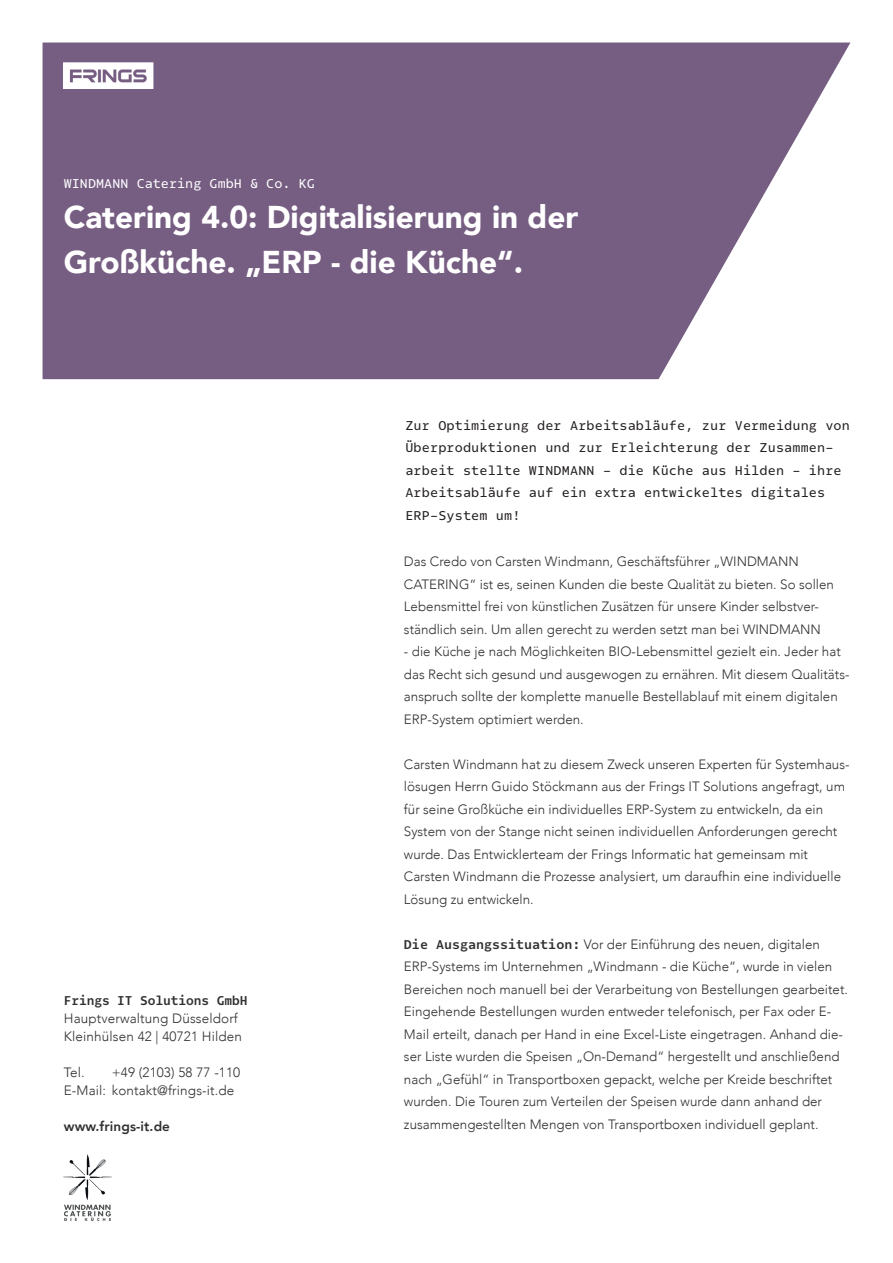
<style>
.page{position:relative;width:893px;height:1263px;background:#fff}
.page>*{position:absolute;margin:0;border:0;box-sizing:border-box;transform-origin:0 0}
.t1{font:900 31.5px/45px "Avenir";color:#fff}
.t2{font:300 13.5px/22.5px "Avenir";color:#312f30}
.t3{font:13.5px/22.5px "Odisseia";letter-spacing:.01em;color:#231f20}
.t4{font:13.5px "Odisseia";color:#fff}
.t5{font:700 13.5px "Odisseia";letter-spacing:-.01em;color:#312f30;scale:.96 1}
.t6{font:800 13.5px "Avenir";letter-spacing:.01em;color:#312f30}
.s1{font-family:"Odisseia";font-weight:700}
</style>
<div class="page">
<svg style="left:43px;top:43px;width:807px;height:336px;background:#867090"></svg>
<img style="left:64px;top:43px;width:90px;height:46px">
<img style="left:64px;top:1154px;width:47px;height:67px">
<p class="t4" style="left:64px;top:174px;width:253px">WINDMANN Catering GmbH &amp; Co. KG</p>
<h1 class="t1" style="left:64px;top:194px;width:516px">Catering 4.0: Digitalisierung in der<br>Großküche. „ERP - die Küche“.</h1>
<p class="t5" style="left:64px;top:992px;width:193px">Frings IT Solutions GmbH</p>
<p class="t2" style="left:64px;top:1010px;width:180px;line-height:18px">Hauptverwaltung Düsseldorf<br>Kleinhülsen 42 | 40721 Hilden</p>
<p class="t2" style="left:64px;top:1061px;width:22px">Tel.</p>
<p class="t2" style="left:64px;top:1064px;width:178px;line-height:18px;text-indent:48px">+49 (2103) 58 77 -110<br>E-Mail: kontakt@frings-it.de</p>
<p class="t6" style="left:64px;top:1116px;width:108px">www.frings-it.de</p>
<p class="t3" style="left:405px;top:414px;width:446px">Zur Optimierung der Arbeitsabläufe, zur Vermeidung von Überproduktionen und zur Erleichterung der Zusammen&shy;arbeit stellte WINDMANN - die Küche aus Hilden - ihre Arbeitsabläufe auf ein extra entwickeltes digitales ERP-System um!</p>
<p class="t2" style="left:404px;top:550px;width:432px">Das Credo von Carsten Windmann, Geschäftsführer „WINDMANN CATERING“ ist es, seinen Kunden die beste Qualität zu bieten. So sollen Lebensmittel frei von künstlichen Zusätzen für unsere Kinder selbstver&shy;ständlich sein. Um allen gerecht zu werden setzt man bei WINDMANN</p>
<p class="t2" style="left:404px;top:640px;width:447px">- die Küche je nach Möglichkeiten BIO-Lebensmittel gezielt ein. Jeder hat das Recht sich gesund und ausgewogen zu ernähren. Mit diesem Qualitäts&shy;anspruch sollte der komplette manuelle Bestellablauf mit einem digitalen ERP-System optimiert werden.</p>
<p class="t2" style="left:404px;top:753px;width:447px">Carsten Windmann hat zu diesem Zweck unseren Experten für Systemhaus&shy;lösugen Herrn Guido Stöckmann aus der Frings IT Solutions angefragt, um für seine Großküche ein individuelles ERP-System zu entwickeln, da ein System von der Stange nicht seinen individuellen Anforderungen gerecht wurde. Das Entwicklerteam der Frings Informatic hat gemeinsam mit Carsten Windmann die Prozesse analysiert, um daraufhin eine individuelle Lösung zu entwickeln.</p>
<p class="t2" style="left:404px;top:933px;width:445px"><span class="s1">Die Ausgangssituation:</span> Vor der Einführung des neuen, digitalen ERP-Systems im Unternehmen „Windmann - die Küche“, wurde in vielen Bereichen noch manuell bei der Verarbeitung von Bestellungen gearbeitet.<br>Eingehende Bestellungen wurden entweder telefonisch, per Fax oder E-Mail erteilt, danach per Hand in eine Excel-Liste eingetragen. Anhand die&shy;ser Liste wurden die Speisen „On-Demand“ hergestellt und anschließend nach „Gefühl“ in Transportboxen gepackt, welche per Kreide beschriftet wurden. Die Touren zum Verteilen der Speisen wurde dann anhand der zusammengestellten Mengen von Transportboxen individuell geplant.</p>
</div>
